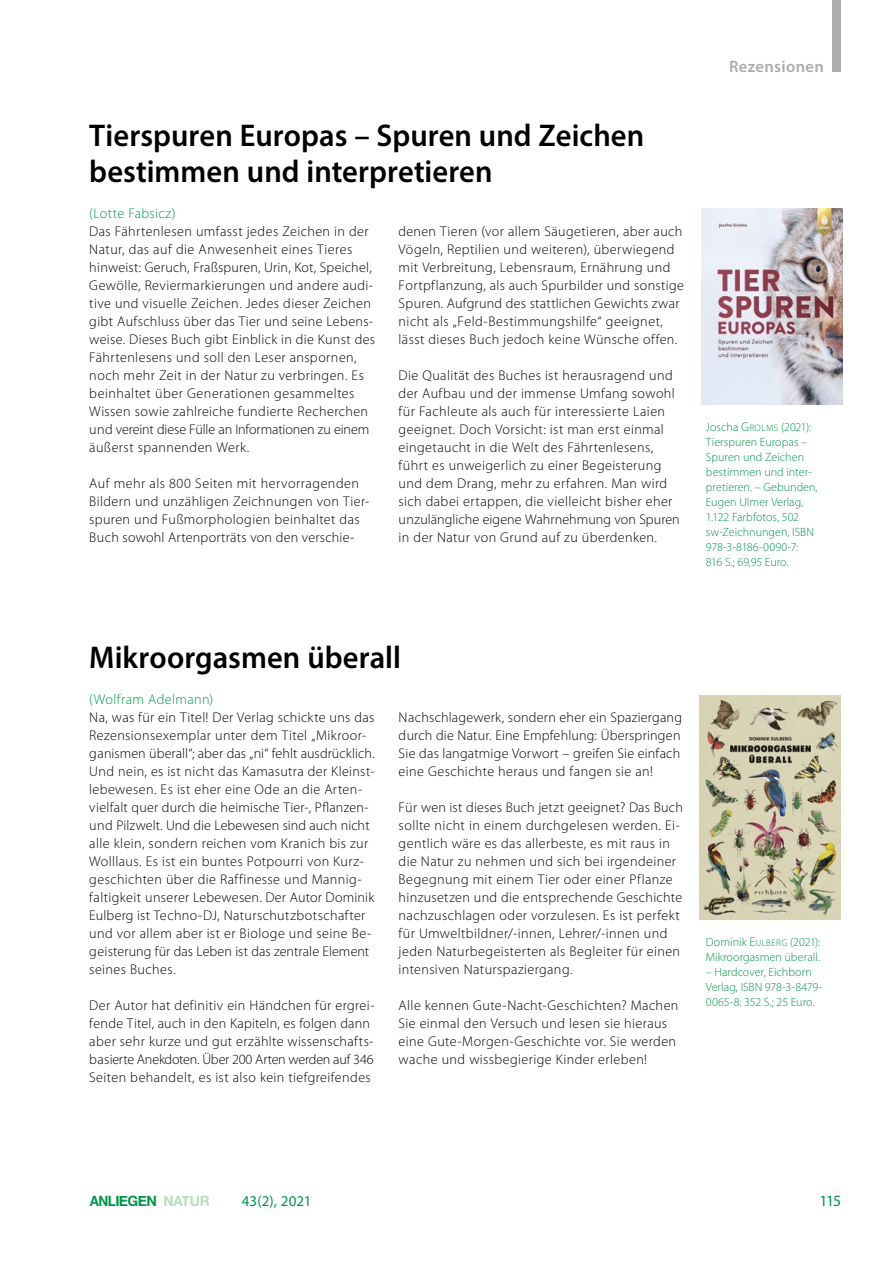
<style>
.page{position:relative;width:893px;height:1263px;background:#fff}
.page>*{position:absolute;margin:0;border:0;box-sizing:border-box;transform-origin:0 0}
.H__Haupttitel{font:600 31.5px/36px "Myriad Pro";color:#000}
.t1{font:600 16.5px "Myriad Pro";letter-spacing:.025em;color:#adabaa}
.t2{font:15.75px "Myriad Pro";color:#009649}
.t3{font:15px "Myriad Pro";color:#009649}
.t4{font:700 14.25px "Helvetica Neue";letter-spacing:-.035em;color:#009649;scale:.94 1}
.P__Fließtext_2Sp{font:300 14.1px/18px "Myriad Pro";letter-spacing:.025em;color:#000}
.Rezensionen_Bildlege{font:300 12px/15px "Myriad Pro";letter-spacing:.005em;color:#009649}
.s1{color:#009649}
.s2{font-size:12.6px}
.s3{font-size:9.45px}
.s4{color:rgb(112 188 126/.5)}
</style>
<div class="page">
<img style="left:702px;top:208px;width:141px;height:196px">
<img style="left:700px;top:696px;width:141px;height:224px">
<div style="left:833px;top:0;width:8px;height:71px;background:#adabaa"></div>
<p class="H__Haupttitel" style="left:89px;top:116px;width:556px">Tierspuren Europas – Spuren und Zeichen bestimmen und interpretieren</p>
<p class="P__Fließtext_2Sp" style="left:89px;top:204px;width:287px"><span class="s1">(Lotte Fabsicz)<br></span>Das Fährtenlesen umfasst jedes Zeichen in der Natur, das auf die Anwesenheit eines Tieres hinweist: Geruch, Fraßspuren, Urin, Kot, Speichel, Gewölle, Reviermarkierungen und andere audi&shy;tive und visuelle Zeichen. Jedes dieser Zeichen gibt Aufschluss über das Tier und seine Lebens&shy;weise. Dieses Buch gibt Einblick in die Kunst des Fährtenlesens und soll den Leser anspornen, noch mehr Zeit in der Natur zu verbringen. Es beinhaltet über Generationen gesammeltes Wissen sowie zahlreiche fundierte Recherchen und vereint diese Fülle an Informationen zu einem äußerst spannenden Werk.</p>
<p class="P__Fließtext_2Sp" style="left:89px;top:474px;width:282px">Auf mehr als 800 Seiten mit hervorragenden Bildern und unzähligen Zeichnungen von Tier&shy;spuren und Fußmorphologien beinhaltet das Buch sowohl Artenporträts von den verschie-</p>
<p class="P__Fließtext_2Sp" style="left:399px;top:222px;width:287px">denen Tieren (vor allem Säugetieren, aber auch Vögeln, Reptilien und weiteren), überwiegend mit Verbreitung, Lebensraum, Ernährung und Fortpflanzung, als auch Spurbilder und sonstige Spuren. Aufgrund des stattlichen Gewichts zwar nicht als „Feld-Bestimmungshilfe“ geeignet, lässt dieses Buch jedoch keine Wünsche offen.</p>
<p class="P__Fließtext_2Sp" style="left:399px;top:366px;width:283px">Die Qualität des Buches ist herausragend und der Aufbau und der immense Umfang sowohl für Fachleute als auch für interessierte Laien geeignet. Doch Vorsicht: ist man erst einmal eingetaucht in die Welt des Fährtenlesens, führt es unweigerlich zu einer Begeisterung und dem Drang, mehr zu erfahren. Man wird sich dabei ertappen, die vielleicht bisher eher unzulängliche eigene Wahrnehmung von Spuren in der Natur von Grund auf zu überdenken.</p>
<p class="t1" style="left:729px;top:55px;width:96px">Rezensionen</p>
<p class="Rezensionen_Bildlege" style="left:706px;top:419px;width:113px">Joscha <span class="s2">G</span><span class="s3">ROLMS</span> (2021):<br>Tierspuren Europas –<br>Spuren und Zeichen bestimmen und inter&shy;pretieren. – Gebunden,<br>Eugen Ulmer Verlag,<br>1.122 Farbfotos, 502 sw-Zeichnungen, ISBN<br>978-3-8186-0090-7:<br>816 S.; 69,95 Euro.</p>
<p class="H__Haupttitel" style="left:89px;top:638px;width:313px">Mikroorgasmen überall</p>
<p class="P__Fließtext_2Sp" style="left:89px;top:690px;width:287px"><span class="s1">(Wolfram Adelmann)<br></span>Na, was für ein Titel! Der Verlag schickte uns das Rezensionsexemplar unter dem Titel „Mikroor&shy;ganismen überall“; aber das „ni“ fehlt ausdrücklich.<br>Und nein, es ist nicht das Kamasutra der Kleinst&shy;lebewesen. Es ist eher eine Ode an die Arten&shy;vielfalt quer durch die heimische Tier-, Pflanzen&shy;und Pilzwelt. Und die Lebewesen sind auch nicht alle klein, sondern reichen vom Kranich bis zur Wolllaus. Es ist ein buntes Potpourri von Kurz&shy;geschichten über die Raffinesse und Mannig&shy;faltigkeit unserer Lebewesen. Der Autor Dominik Eulberg ist Techno-DJ, Naturschutzbotschafter und vor allem aber ist er Biologe und seine Be&shy;geisterung für das Leben ist das zentrale Element seines Buches.</p>
<p class="P__Fließtext_2Sp" style="left:89px;top:996px;width:287px">Der Autor hat definitiv ein Händchen für ergrei&shy;fende Titel, auch in den Kapiteln, es folgen dann aber sehr kurze und gut erzählte wissenschafts&shy;basierte Anekdoten. Über 200 Arten werden auf 346<br>Seiten behandelt, es ist also kein tiefgreifendes</p>
<p class="P__Fließtext_2Sp" style="left:399px;top:708px;width:285px;text-align:justify">Nachschlagewerk, sondern eher ein Spaziergang durch die Natur. Eine Empfehlung: Überspringen Sie das langatmige Vorwort – greifen Sie einfach eine Geschichte heraus und fangen sie an!</p>
<p class="P__Fließtext_2Sp" style="left:399px;top:798px;width:286px">Für wen ist dieses Buch jetzt geeignet? Das Buch sollte nicht in einem durchgelesen werden. Ei&shy;gentlich wäre es das allerbeste, es mit raus in die Natur zu nehmen und sich bei irgendeiner Begegnung mit einem Tier oder einer Pflanze hinzusetzen und die entsprechende Geschichte nachzuschlagen oder vorzulesen. Es ist perfekt für Umweltbildner/-innen, Lehrer/-innen und jeden Naturbegeisterten als Begleiter für einen intensiven Naturspaziergang.</p>
<p class="P__Fließtext_2Sp" style="left:399px;top:996px;width:281px">Alle kennen Gute-Nacht-Geschichten? Machen Sie einmal den Versuch und lesen sie hieraus eine Gute-Morgen-Geschichte vor. Sie werden wache und wissbegierige Kinder erleben!</p>
<p class="Rezensionen_Bildlege" style="left:706px;top:935px;width:116px">Dominik <span class="s2">E</span><span class="s3">ULBERG</span> (2021):<br>Mikroorgasmen überall.</p>
<p class="Rezensionen_Bildlege" style="left:706px;top:965px;width:118px">– Hardcover, Eichborn<br>Verlag, ISBN 978-3-8479-<br>0065-8: 352 S.; 25 Euro.</p>
<p class="t4" style="left:90px;top:1189px;width:129px">ANLIEGEN <span class="s4">NATUR</span></p>
<p class="t3" style="left:242px;top:1191px;width:71px">43(2), 2021</p>
<p class="t2" style="left:820px;top:1191px;width:23px">115</p>
</div>
